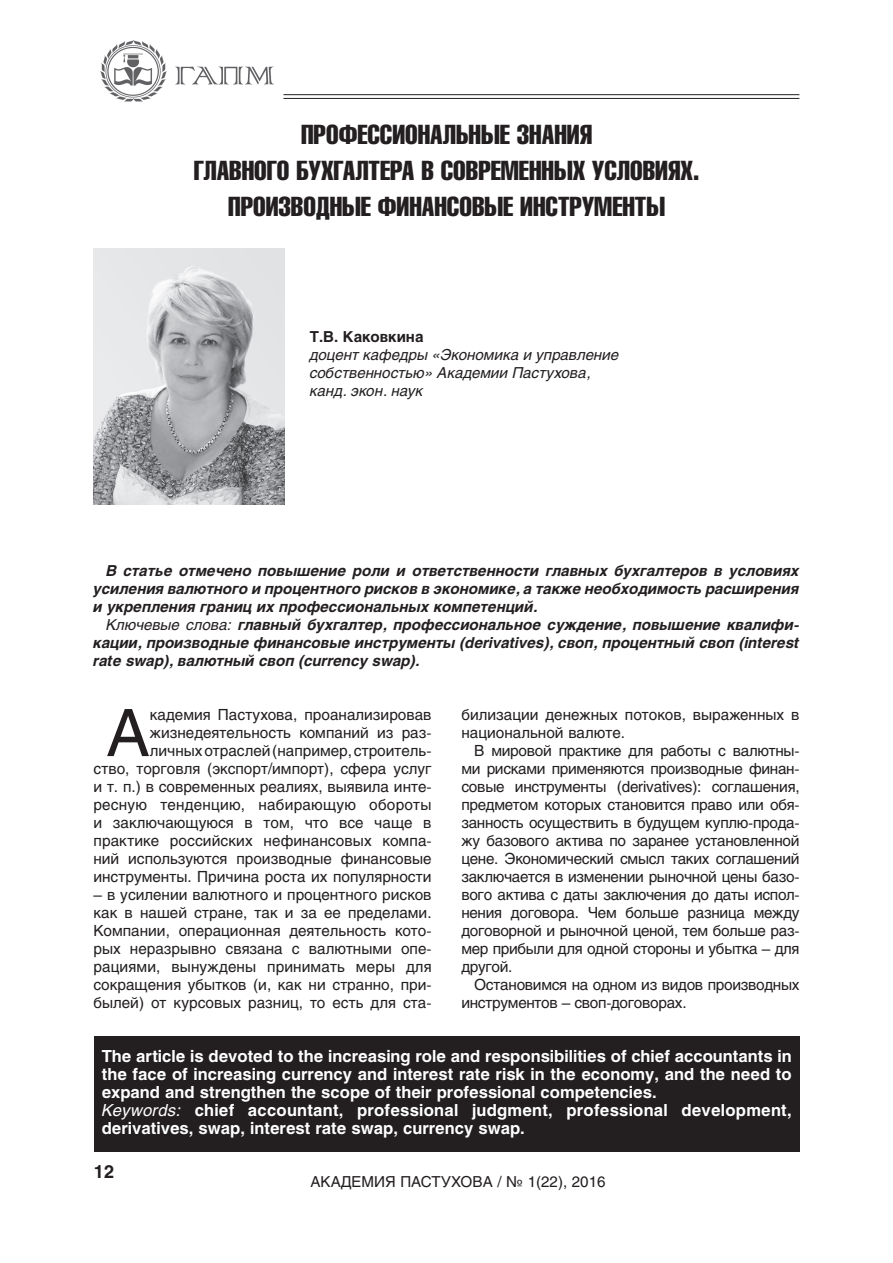
<style>
.page{position:relative;width:893px;height:1263px;background:#fff}
.page>*{position:absolute;margin:0;border:0;box-sizing:border-box;transform-origin:0 0}
.t1{font:64.8px "Helios";color:#231f20}
.t2{font:27px/36px "Helios Compressed";color:#231f20;text-align:center}
.t3{font:700 18px "Helios";color:#231f20}
.t4{font:700 16.5px/18px "Helios";color:#fff}
.t5{font:15.15px/18px "Helios";color:#231f20;text-align:justify}
.t6{font:15.15px/18px "Helios";letter-spacing:-.02em;color:#231f20}
.t7{font:italic 700 15px/18px "Helios";color:#231f20;text-align:justify}
.t8{font:italic 15px/18px "Helios";color:#231f20}
.t9{font:15px "Helios";color:#231f20}
.t10{font:700 15px "Helios";color:#231f20}
.s1{font-weight:400}
.s2{font-weight:400;font-style:italic}
</style>
<div class="page">
<svg style="left:283px;top:95px;width:516px;height:3px"></svg>
<hr style="left:283px;top:94px;width:516px;height:1px;background:#231f20">
<hr style="left:283px;top:98px;width:516px;height:1px;background:#231f20">
<img style="left:101px;top:41px;width:172px;height:60px">
<div style="left:94px;top:1037px;width:706px;height:115px;background:#231f20"></div>
<img style="left:93px;top:249px;width:192px;height:255px">
<h2 class="t2" style="left:194px;top:116px;width:507px">ПРОФЕССИОНАЛЬНЫЕ ЗНАНИЯ<br>ГЛАВНОГО БУХГАЛТЕРА В СОВРЕМЕННЫХ УСЛОВИЯХ.<br>ПРОИЗВОДНЫЕ ФИНАНСОВЫЕ ИНСТРУМЕНТЫ</h2>
<p class="t10" style="left:310px;top:328px;width:115px">Т.В. Каковкина</p>
<p class="t8" style="left:310px;top:346px;width:311px">доцент кафедры «Экономика и управление собственностью» Академии Пастухова, канд. экон. наук</p>
<p class="t7" style="left:93px;top:562px;width:707px;text-indent:13px">В статье отмечено повышение роли и ответственности главных бухгалтеров в условиях усиления валютного и процентного рисков в экономике, а также необходимость расширения и укрепления границ их профессиональных компетенций.</p>
<p class="t7" style="left:93px;top:616px;width:707px;text-indent:13px"><span class="s1">Ключевые слова:</span> главный бухгалтер, профессиональное суждение, повышение квалифи&shy;кации, производные финансовые инструменты (derivatives), своп, процентный своп (interest rate swap), валютный своп (currency swap).</p>
<h1 class="t1" style="left:106px;top:695px;width:45px">А</h1>
<p class="t5" style="left:93px;top:705px;width:340px;text-align:right">кадемия Пастухова, проанализировав жизнедеятельность компаний из раз&shy;личных отраслей (например, строитель-<br>ство, торговля (экспорт/импорт), сфера услуг и т. п.) в современных реалиях, выявила инте&shy;ресную тенденцию, набирающую обороты и заключающуюся в том, что все чаще в практике российских нефинансовых компа&shy;ний используются производные финансовые инструменты. Причина роста их популярности</p>
<p class="t5" style="left:93px;top:885px;width:340px">– в усилении валютного и процентного рисков как в нашей стране, так и за ее пределами.<br>Компании, операционная деятельность кото&shy;рых неразрывно связана с валютными опе&shy;рациями, вынуждены принимать меры для сокращения убытков (и, как ни странно, при&shy;былей) от курсовых разниц, то есть для ста-</p>
<p class="t5" style="left:461px;top:705px;width:340px">билизации денежных потоков, выраженных в национальной валюте.</p>
<p class="t5" style="left:461px;top:741px;width:340px;text-indent:13px">В мировой практике для работы с валютны&shy;ми рисками применяются производные финан&shy;совые инструменты (derivatives): соглашения, предметом которых становится право или обя&shy;занность осуществить в будущем куплю-прода&shy;жу базового актива по заранее установленной цене. Экономический смысл таких соглашений заключается в изменении рыночной цены базо&shy;вого актива с даты заключения до даты испол&shy;нения договора. Чем больше разница между договорной и рыночной ценой, тем больше раз&shy;мер прибыли для одной стороны и убытка – для другой.</p>
<p class="t6" style="left:461px;top:975px;width:340px;text-indent:13px">Остановимся на одном из видов производных инструментов – своп-договорах.</p>
<p class="t4" style="left:102px;top:1047px;width:691px">The article is devoted to the increasing role and responsibilities of chief accountants in the face of increasing currency and interest rate risk in the economy, and the need to expand and strengthen the scope of their professional competencies.<br><span class="s2">Keywords:</span> chief accountant, professional judgment, professional development, derivatives, swap, interest rate swap, currency swap.</p>
<p class="t3" style="left:94px;top:1161px;width:22px">12</p>
<p class="t9" style="left:310px;top:1173px;width:297px">АКАДЕМИЯ ПАСТУХОВА / № 1(22), 2016</p>
</div>
